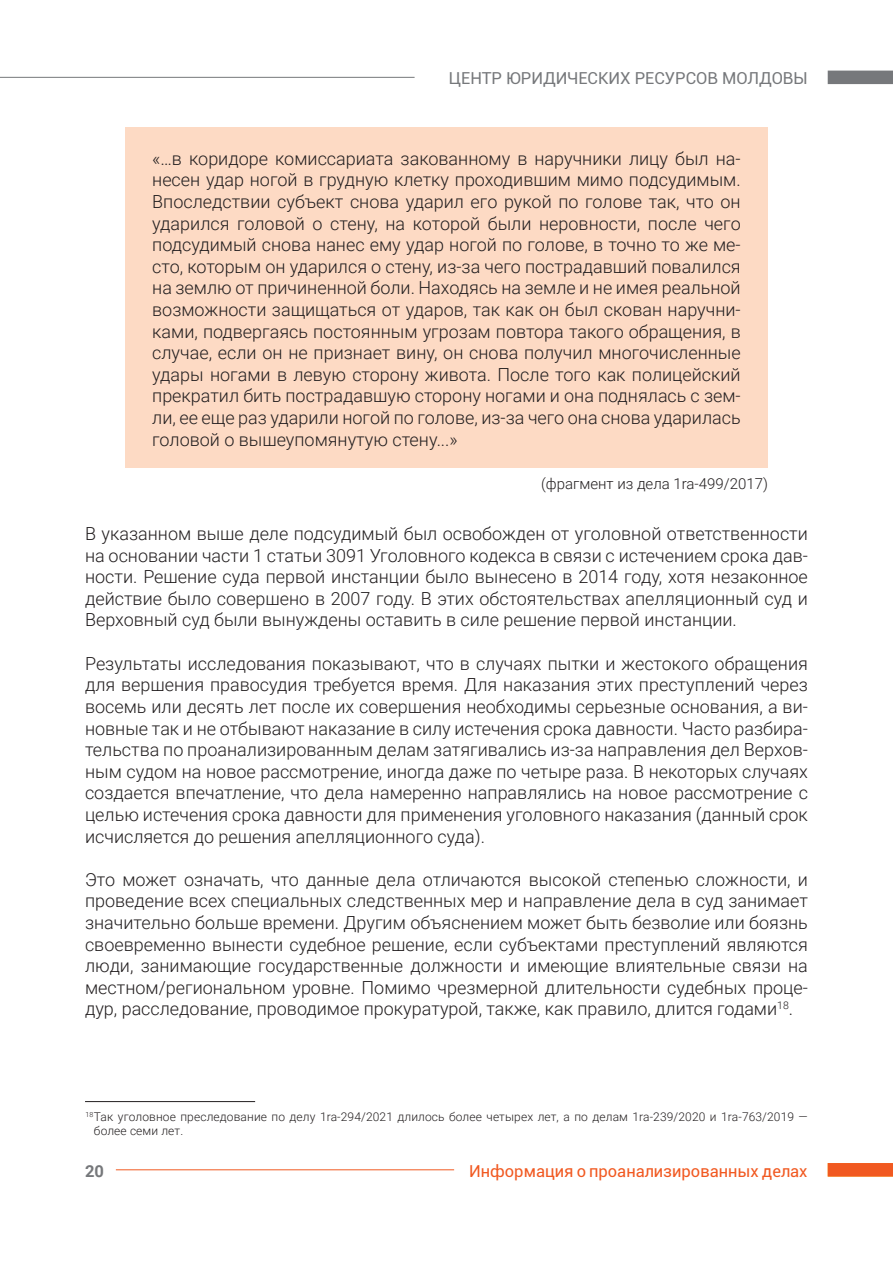
<style>
.page{position:relative;width:893px;height:1263px;background:#fff}
.page>*{position:absolute;margin:0;border:0;box-sizing:border-box;transform-origin:0 0}
.t1{font:300 18px/21.6px "Roboto";color:#231f20;text-align:justify}
.t2{font:16.5px "Roboto";color:#f15921}
.t3{font:16.5px "Roboto";color:#76787b}
.t4{font:700 16.5px "Roboto";color:#76787b}
.tabel{font:300 15px "Roboto";color:#231f20}
.footnote{font:300 12px/14.4px "Roboto";letter-spacing:.01em;color:#231f20}
</style>
<div class="page">
<div style="left:828px;top:1163px;width:65px;height:13px;background:#f15921"></div>
<hr style="left:116px;top:1169px;width:338px;height:1px;background:#f15921">
<div style="left:828px;top:71px;width:65px;height:13px;background:#76787b"></div>
<hr style="left:0;top:77px;width:415px;height:1px;background:#76787b">
<div style="left:125px;top:128px;width:643px;height:340px;background:#fddac4"></div>
<hr style="left:85px;top:1101px;width:170px;height:1px;background:#231f20">
<p class="t3" style="left:449px;top:67px;width:360px">ЦЕНТР ЮРИДИЧЕСКИХ РЕСУРСОВ МОЛДОВЫ</p>
<p class="t1" style="left:152px;top:147px;width:590px">«…в коридоре комиссариата закованному в наручники лицу был на&shy;несен удар ногой в грудную клетку проходившим мимо подсудимым.<br>Впоследствии субъект снова ударил его рукой по голове так, что он ударился головой о стену, на которой были неровности, после чего подсудимый снова нанес ему удар ногой по голове, в точно то же ме&shy;сто, которым он ударился о стену, из-за чего пострадавший повалился на землю от причиненной боли. Находясь на земле и не имея реальной возможности защищаться от ударов, так как он был скован наручни&shy;ками, подвергаясь постоянным угрозам повтора такого обращения, в случае, если он не признает вину, он снова получил многочисленные удары ногами в левую сторону живота. После того как полицейский прекратил бить пострадавшую сторону ногами и она поднялась с зем&shy;ли, ее еще раз ударили ногой по голове, из-за чего она снова ударилась головой о вышеупомянутую стену...»</p>
<p class="tabel" style="left:541px;top:474px;width:228px">(фрагмент из дела 1ra-499/2017)</p>
<p class="t1" style="left:85px;top:522px;width:724px">В указанном выше деле подсудимый был освобожден от уголовной ответственности на основании части 1 статьи 3091 Уголовного кодекса в связи с истечением срока дав&shy;ности. Решение суда первой инстанции было вынесено в 2014 году, хотя незаконное действие было совершено в 2007 году. В этих обстоятельствах апелляционный суд и Верховный суд были вынуждены оставить в силе решение первой инстанции.</p>
<p class="t1" style="left:85px;top:652px;width:724px">Результаты исследования показывают, что в случаях пытки и жестокого обращения для вершения правосудия требуется время. Для наказания этих преступлений через восемь или десять лет после их совершения необходимы серьезные основания, а ви&shy;новные так и не отбывают наказание в силу истечения срока давности. Часто разбира&shy;тельства по проанализированным делам затягивались из-за направления дел Верхов&shy;ным судом на новое рассмотрение, иногда даже по четыре раза. В некоторых случаях создается впечатление, что дела намеренно направлялись на новое рассмотрение с целью истечения срока давности для применения уголовного наказания (данный срок исчисляется до решения апелляционного суда).</p>
<p class="t1" style="left:85px;top:868px;width:724px">Это может означать, что данные дела отличаются высокой степенью сложности, и проведение всех специальных следственных мер и направление дела в суд занимает значительно больше времени. Другим объяснением может быть безволие или боязнь своевременно вынести судебное решение, если субъектами преступлений являются люди, занимающие государственные должности и имеющие влиятельные связи на местном/региональном уровне. Помимо чрезмерной длительности судебных проце&shy;дур, расследование, проводимое прокуратурой, также, как правило, длится годами<sup>18</sup>.</p>
<p class="footnote" style="left:94px;top:1109px;width:715px;text-indent:-9px"><sup>18</sup>Так уголовное преследование по делу 1ra-294/2021 длилось более четырех лет, а по делам 1ra-239/2020 и 1ra-763/2019 — более семи лет.</p>
<p class="t4" style="left:85px;top:1159px;width:20px">20</p>
<p class="t2" style="left:469px;top:1159px;width:340px">Информация о проанализированных делах</p>
</div>
